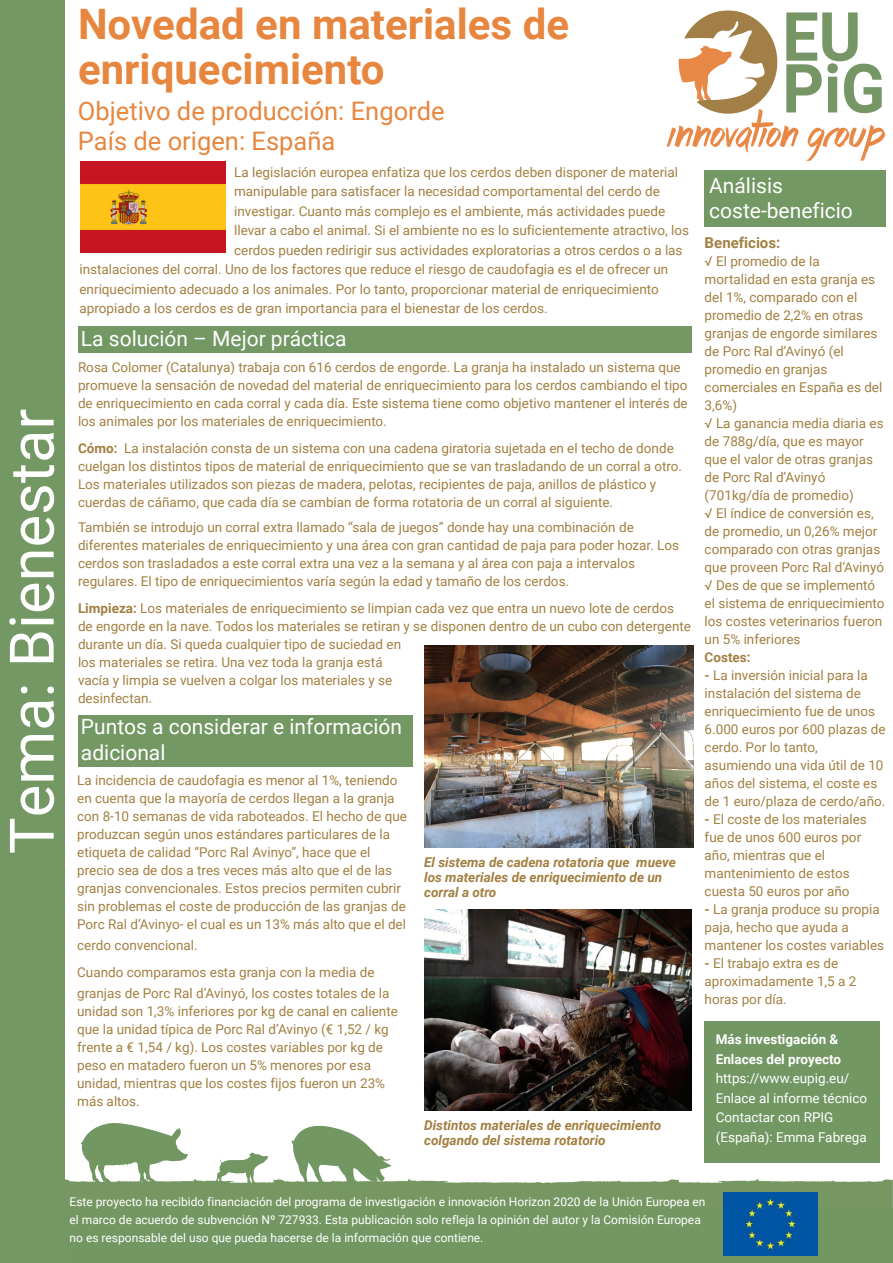
<style>
.page{position:relative;width:893px;height:1263px;background:#fff}
.page>*{position:absolute;margin:0;border:0;box-sizing:border-box;transform-origin:0 0}
.t1{font:61.5px "Roboto";color:#fff}
.t2{font:700 42px/45px "Roboto";color:#e7863e}
.t3{font:25.5px/30px "Roboto";color:#e7863e}
.t4{font:21px/25.2px "Roboto";color:#fff}
.t5{font:700 15px "Roboto";color:#a28042}
.t6{font:13.5px/18px "Roboto";color:#a28042}
.t7{font:italic 700 13.5px/15px "Roboto";color:#a27f41}
.t8{font:13.5px/19.5px "Roboto";color:#fff}
.t9{font:700 13.5px/19.5px "Roboto";color:#fff}
.t10{font:700 13.5px "Roboto";color:#a28042}
.t11{font:12px/18px "Roboto";color:#fff}
.s1{font-weight:700}
</style>
<div class="page">
<img style="left:81px;top:162px;width:144px;height:90px">
<div style="left:63px;top:1199px;width:830px;height:64px;background:#729763"></div>
<img style="left:64px;top:1176px;width:829px;height:31px">
<div style="left:78px;top:326px;width:614px;height:27px;background:#739863"></div>
<div style="left:78px;top:715px;width:334px;height:52px;background:#739863"></div>
<div style="left:0;top:0;width:64px;height:1263px;background:#739863"></div>
<div style="left:704px;top:170px;width:181px;height:56px;background:#739863"></div>
<div style="left:705px;top:1022px;width:175px;height:141px;background:#729763"></div>
<svg style="left:80px;top:1123px;width:109px;height:62px"></svg>
<svg style="left:215px;top:1152px;width:53px;height:33px"></svg>
<svg style="left:291px;top:1125px;width:104px;height:65px"></svg>
<img style="left:723px;top:1192px;width:95px;height:64px">
<img style="left:666px;top:10px;width:219px;height:151px">
<img style="left:424px;top:645px;width:269px;height:202px">
<img style="left:424px;top:910px;width:268px;height:200px">
<h1 class="t1" style="left:-11px;top:854px;width:447px;rotate:-90deg">Tema: Bienestar</h1>
<h2 class="t2" style="left:78px;top:0;width:493px">Novedad en materiales de enriquecimiento</h2>
<h3 class="t3" style="left:78px;top:95px;width:368px">Objetivo de producción: Engorde<br>País de origen: España</h3>
<p class="t6" style="left:234px;top:162px;width:446px">La legislación europea enfatiza que los cerdos deben disponer de material</p>
<p class="t6" style="left:234px;top:182px;width:427px">manipulable para satisfacer la necesidad comportamental del cerdo de</p>
<p class="t6" style="left:234px;top:201px;width:433px">investigar. Cuanto más complejo es el ambiente, más actividades puede</p>
<p class="t6" style="left:234px;top:221px;width:456px">llevar a cabo el animal. Si el ambiente no es lo suficientemente atractivo, los</p>
<p class="t6" style="left:234px;top:240px;width:450px">cerdos pueden redirigir sus actividades exploratorias a otros cerdos o a las</p>
<p class="t6" style="left:79px;top:260px;width:590px">instalaciones del corral. Uno de los factores que reduce el riesgo de caudofagia es el de ofrecer un</p>
<p class="t6" style="left:79px;top:279px;width:581px">enriquecimiento adecuado a los animales. Por lo tanto, proporcionar material de enriquecimiento</p>
<p class="t6" style="left:79px;top:299px;width:470px">apropiado a los cerdos es de gran importancia para el bienestar de los cerdos.</p>
<h3 class="t4" style="left:81px;top:325px;width:267px">La solución – Mejor práctica</h3>
<p class="t6" style="left:78px;top:357px;width:611px">Rosa Colomer (Catalunya) trabaja con 616 cerdos de engorde. La granja ha instalado un sistema que promueve la sensación de novedad del material de enriquecimiento para los cerdos cambiando el tipo de enriquecimiento en cada corral y cada día. Este sistema tiene como objetivo mantener el interés de los animales por los materiales de enriquecimiento.</p>
<p class="t6" style="left:78px;top:438px;width:606px"><span class="s1">Cómo:</span> La instalación consta de un sistema con una cadena giratoria sujetada en el techo de donde cuelgan los distintos tipos de material de enriquecimiento que se van trasladando de un corral a otro.<br>Los materiales utilizados son piezas de madera, pelotas, recipientes de paja, anillos de plástico y cuerdas de cáñamo, que cada día se cambian de forma rotatoria de un corral al siguiente.</p>
<p class="t6" style="left:78px;top:518px;width:603px">También se introdujo un corral extra llamado “sala de juegos” donde hay una combinación de diferentes materiales de enriquecimiento y una área con gran cantidad de paja para poder hozar. Los cerdos son trasladados a este corral extra una vez a la semana y al área con paja a intervalos regulares. El tipo de enriquecimientos varía según la edad y tamaño de los cerdos.</p>
<p class="t6" style="left:78px;top:599px;width:615px"><span class="s1">Limpieza:</span> Los materiales de enriquecimiento se limpian cada vez que entra un nuevo lote de cerdos de engorde en la nave. Todos los materiales se retiran y se disponen dentro de un cubo con detergente durante un día. Si queda cualquier tipo de suciedad en<br>los materiales se retira. Una vez toda la granja está<br>vacía y limpia se vuelven a colgar los materiales y se<br>desinfectan.</p>
<h3 class="t4" style="left:81px;top:713px;width:323px">Puntos a considerar e información adicional</h3>
<p class="t6" style="left:77px;top:771px;width:331px">La incidencia de caudofagia es menor al 1%, teniendo en cuenta que la mayoría de cerdos llegan a la granja con 8-10 semanas de vida raboteados. El hecho de que produzcan según unos estándares particulares de la etiqueta de calidad “Porc Ral Avinyo”, hace que el precio sea de dos a tres veces más alto que el de las granjas convencionales. Estos precios permiten cubrir sin problemas el coste de producción de las granjas de Porc Ral d’Avinyo- el cual es un 13% más alto que el del</p>
<p class="t6" style="left:77px;top:931px;width:299px;line-height:27px">cerdo convencional.<br>Cuando comparamos esta granja con la media de</p>
<p class="t6" style="left:77px;top:984px;width:322px">granjas de Porc Ral d’Avinyó, los costes totales de la unidad son 1,3% inferiores por kg de canal en caliente que la unidad típica de Porc Ral d’Avinyo (€ 1,52 / kg frente a € 1,54 / kg). Los costes variables por kg de peso en matadero fueron un 5% menores por esa unidad, mientras que los costes fijos fueron un 23% más altos.</p>
<p class="t7" style="left:424px;top:854px;width:253px">El sistema de cadena rotatoria que mueve los materiales de enriquecimiento de un corral a otro</p>
<p class="t7" style="left:424px;top:1117px;width:239px">Distintos materiales de enriquecimiento colgando del sistema rotatorio</p>
<h3 class="t4" style="left:709px;top:172px;width:145px">Análisis coste-beneficio</h3>
<p class="t5" style="left:705px;top:232px;width:77px">Beneficios:</p>
<p class="t6" style="left:705px;top:252px;width:181px">√ El promedio de la mortalidad en esta granja es del 1%, comparado con el promedio de 2,2% en otras granjas de engorde similares de Porc Ral d’Avinyó (el promedio en granjas comerciales en España es del<br>3,6%)<br>√ La ganancia media diaria es de 788g/día, que es mayor que el valor de otras granjas de Porc Ral d’Avinyó (701kg/día de promedio)<br>√ El índice de conversión es, de promedio, un 0,26% mejor comparado con otras granjas que proveen Porc Ral d’Avinyó √ Des de que se implementó el sistema de enriquecimiento los costes veterinarios fueron un 5% inferiores</p>
<p class="t10" style="left:705px;top:648px;width:48px">Costes:</p>
<p class="t6" style="left:705px;top:666px;width:182px"><span class="s1">-</span> La inversión inicial para la instalación del sistema de enriquecimiento fue de unos<br>6.000 euros por 600 plazas de cerdo. Por lo tanto, asumiendo una vida útil de 10 años del sistema, el coste es de 1 euro/plaza de cerdo/año.</p>
<p class="t6" style="left:705px;top:810px;width:164px"><span class="s1">-</span> El coste de los materiales fue de unos 600 euros por año, mientras que el mantenimiento de estos cuesta 50 euros por año</p>
<p class="t6" style="left:705px;top:900px;width:181px"><span class="s1">-</span> La granja produce su propia paja, hecho que ayuda a mantener los costes variables</p>
<p class="t6" style="left:705px;top:954px;width:153px"><span class="s1">-</span> El trabajo extra es de aproximadamente 1,5 a 2 horas por día.</p>
<p class="t9" style="left:716px;top:1029px;width:127px">Más investigación &amp;<br>Enlaces del proyecto</p>
<p class="t8" style="left:716px;top:1068px;width:153px">https://www.eupig.eu/<br>Enlace al informe técnico<br>Contactar con RPIG (España): Emma Fabrega</p>
<p class="t11" style="left:70px;top:1192px;width:637px">Este proyecto ha recibido financiación del programa de investigación e innovación Horizon 2020 de la Unión Europea en el marco de acuerdo de subvención Nº 727933. Esta publicación solo refleja la opinión del autor y la Comisión Europea no es responsable del uso que pueda hacerse de la información que contiene.</p>
</div>
